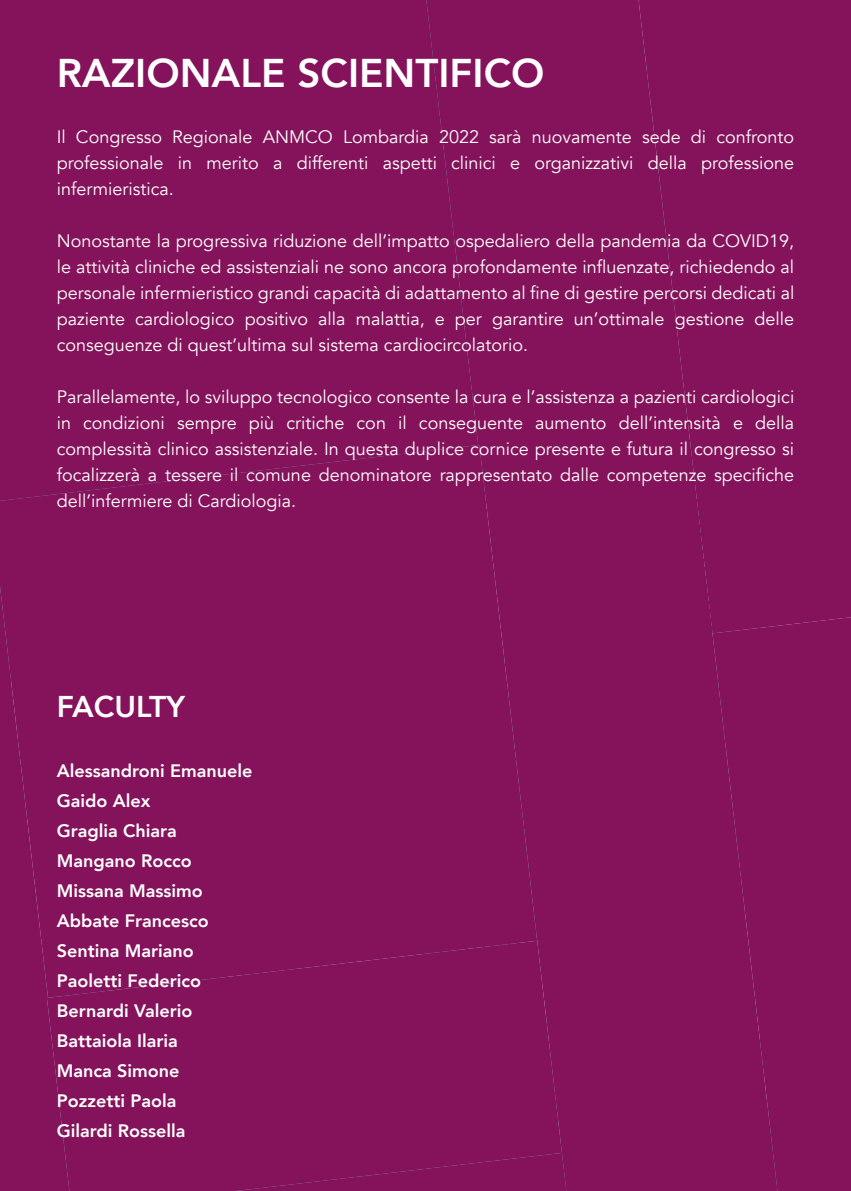
<style>
.page{position:relative;width:851px;height:1191px;background:#fff}
.page>*{position:absolute;margin:0;border:0;box-sizing:border-box;transform-origin:0 0}
.t1{font:800 40px "Avenir";color:#fff}
.t2{font:800 30px "Avenir";color:#fff}
.t3{font:18px/26px "Avenir";color:#fff;text-align:justify}
.t4{font:800 18px/30px "Avenir";color:#fff}
</style>
<div class="page">
<div style="left:0;top:0;width:426px;height:445px;background:#85135b"></div>
<div style="left:426px;top:0;width:286px;height:1191px;background:#85135b"></div>
<div style="left:638px;top:0;width:212px;height:634px;background:#85135b"></div>
<div style="left:0;top:445px;width:537px;height:495px;background:#85135b"></div>
<div style="left:0;top:586px;width:71px;height:605px;background:#85135b"></div>
<div style="left:712px;top:617px;width:138px;height:574px;background:#85135b"></div>
<div style="left:47px;top:940px;width:515px;height:251px;background:#85135b"></div>
<div style="left:235px;top:1153px;width:331px;height:38px;background:#85135b"></div>
<h1 class="t1" style="left:57px;top:42px;width:489px">RAZIONALE SCIENTIFICO</h1>
<p class="t3" style="left:57px;top:124px;width:739px">Il Congresso Regionale ANMCO Lombardia 2022 sarà nuovamente sede di confronto professionale in merito a differenti aspetti clinici e organizzativi della professione infermieristica.</p>
<p class="t3" style="left:57px;top:228px;width:739px">Nonostante la progressiva riduzione dell’impatto ospedaliero della pandemia da COVID19, le attività cliniche ed assistenziali ne sono ancora profondamente influenzate, richiedendo al personale infermieristico grandi capacità di adattamento al fine di gestire percorsi dedicati al paziente cardiologico positivo alla malattia, e per garantire un’ottimale gestione delle conseguenze di quest’ultima sul sistema cardiocircolatorio.</p>
<p class="t3" style="left:57px;top:384px;width:739px">Parallelamente, lo sviluppo tecnologico consente la cura e l’assistenza a pazienti cardiologici in condizioni sempre più critiche con il conseguente aumento dell’intensità e della complessità clinico assistenziale. In questa duplice cornice presente e futura il congresso si focalizzerà a tessere il comune denominatore rappresentato dalle competenze specifiche dell’infermiere di Cardiologia.</p>
<h2 class="t2" style="left:57px;top:683px;width:130px">FACULTY</h2>
<p class="t4" style="left:57px;top:756px;width:197px">Alessandroni Emanuele<br>Gaido Alex<br>Graglia Chiara<br>Mangano Rocco<br>Missana Massimo<br>Abbate Francesco<br>Sentina Mariano<br>Paoletti Federico<br>Bernardi Valerio<br>Battaiola Ilaria<br>Manca Simone<br>Pozzetti Paola<br>Gilardi Rossella</p>
</div>
